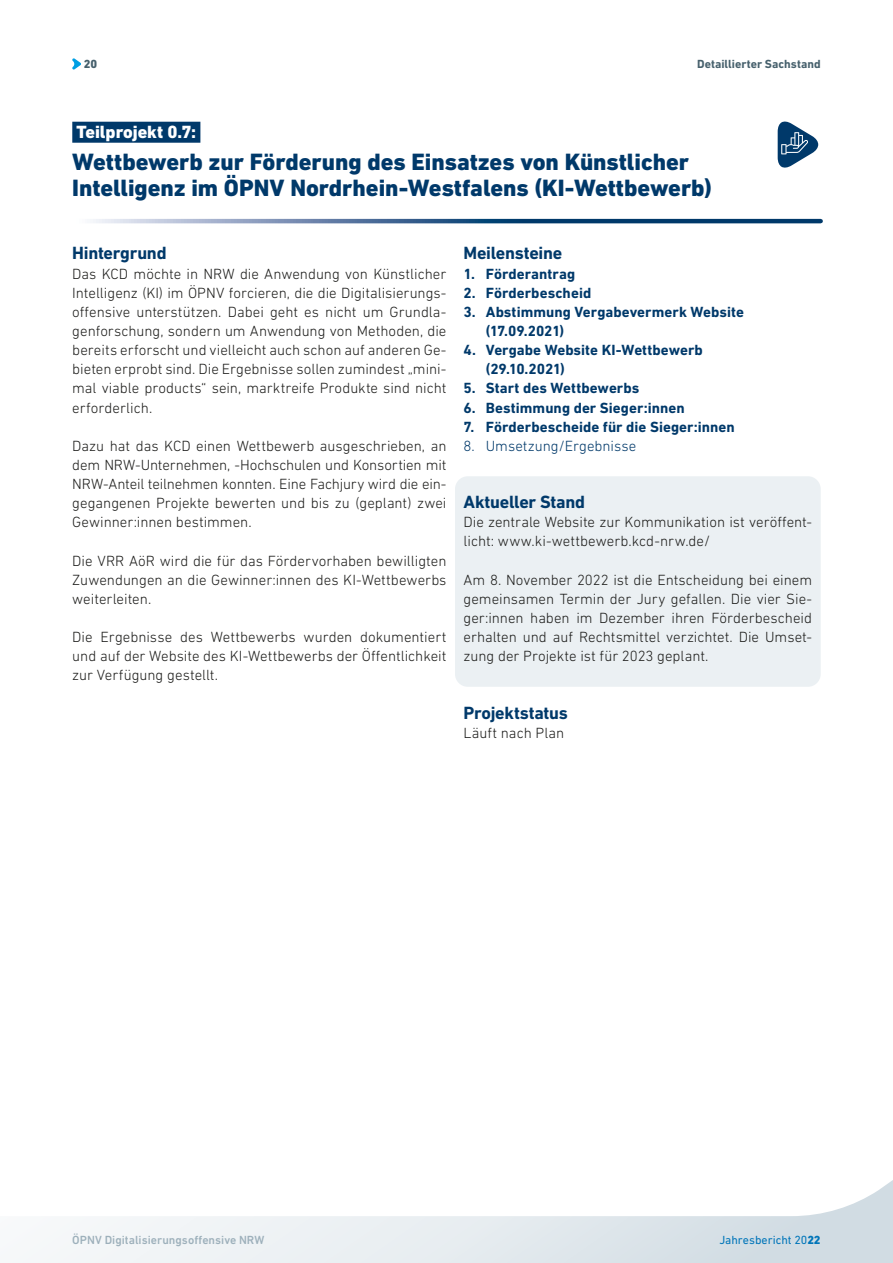
<style>
.page{position:relative;width:893px;height:1263px;background:#fff}
.page>*{position:absolute;margin:0;border:0;box-sizing:border-box;transform-origin:0 0}
.t1{font:800 24px/25.5px "DIN Next LT Pro";color:#00396a}
.t2{font:700 18px "DIN Next LT Pro";letter-spacing:-.015em;color:#00396a}
.t3{font:800 18px "DIN Next LT Pro";color:#fff}
.t4{font:300 15px/19.2px "DIN Next LT Pro";color:#1d1d1b;text-align:justify}
.t5{font:700 15px/19.2px "DIN Next LT Pro";letter-spacing:.005em;color:#00396a}
.t6{font:300 15px "DIN Next LT Pro";color:#00396a}
.t7{font:500 12px "DIN Next LT Pro";letter-spacing:.005em;color:#9db0bb}
.t8{font:700 12px "DIN Next LT Pro";letter-spacing:.005em;color:#46606c}
.t9{font:12px "DIN Next LT Pro";color:#0075b9}
.t10{font:800 12px "DIN Next LT Pro";color:#46606c}
.s1{font-weight:800}
</style>
<div class="page">
<svg style="left:43px;top:1180px;width:850px;height:83px"></svg>
<svg style="left:72px;top:58px;width:9px;height:12px"></svg>
<div style="left:455px;top:476px;width:366px;height:211px;background:#ebf0f3;border-radius:13px"></div>
<div style="left:72px;top:122px;width:128px;height:21px;background:#00396a"></div>
<svg style="left:93px;top:219px;width:728px;height:4px;background:#426992"></svg>
<svg style="left:777px;top:121px;width:42px;height:47px"></svg>
<p class="t10" style="left:84px;top:57px;width:15px">20</p>
<p class="t8" style="left:697px;top:57px;width:125px">Detaillierter Sachstand</p>
<p class="t3" style="left:77px;top:121px;width:121px">Teilprojekt 0.7:</p>
<h1 class="t1" style="left:72px;top:149px;width:641px">Wettbewerb zur Förderung des Einsatzes von Künstlicher<br>Intelligenz im ÖPNV Nordrhein-Westfalens (KI-Wettbewerb)</h1>
<p class="t2" style="left:72px;top:243px;width:96px">Hintergrund</p>
<p class="t4" style="left:72px;top:264px;width:376px">Das KCD möchte in NRW die Anwendung von Künstlicher Intelligenz (KI) im ÖPNV forcieren, die die Digitalisierungs&shy;offensive unterstützen. Dabei geht es nicht um Grundla&shy;genforschung, sondern um Anwendung von Methoden, die bereits erforscht und vielleicht auch schon auf anderen Ge&shy;bieten erprobt sind. Die Ergebnisse sollen zumindest „mini&shy;mal viable products“ sein, marktreife Produkte sind nicht erforderlich.</p>
<p class="t4" style="left:72px;top:436px;width:376px">Dazu hat das KCD einen Wettbewerb ausgeschrieben, an dem NRW-Unternehmen, -Hochschulen und Konsortien mit NRW-Anteil teilnehmen konnten. Eine Fachjury wird die ein&shy;gegangenen Projekte bewerten und bis zu (geplant) zwei Gewinner:innen bestimmen.</p>
<p class="t4" style="left:72px;top:551px;width:376px">Die VRR AöR wird die für das Fördervorhaben bewilligten Zuwendungen an die Gewinner:innen des KI-Wettbewerbs weiterleiten.</p>
<p class="t4" style="left:72px;top:627px;width:376px">Die Ergebnisse des Wettbewerbs wurden dokumentiert und auf der Website des KI-Wettbewerbs der Öffentlichkeit zur Verfügung gestellt.</p>
<p class="t2" style="left:463px;top:243px;width:100px">Meilensteine</p>
<p class="t5" style="left:463px;top:264px;width:113px">1. Förderantrag</p>
<p class="t5" style="left:463px;top:283px;width:129px">2. Förderbescheid</p>
<p class="t5" style="left:486px;top:302px;width:260px;text-indent:-22px">3. Abstimmung Vergabevermerk Website (17.09.2021)</p>
<p class="t5" style="left:486px;top:340px;width:219px;text-indent:-22px">4. Vergabe Website KI-Wettbewerb (29.10.2021)</p>
<p class="t5" style="left:463px;top:379px;width:177px">5. Start des Wettbewerbs</p>
<p class="t5" style="left:463px;top:398px;width:223px">6. Bestimmung der Sieger:innen</p>
<p class="t5" style="left:463px;top:417px;width:273px">7. Förderbescheide für die Sieger:innen</p>
<p class="t6" style="left:463px;top:437px;width:174px">8. Umsetzung/Ergebnisse</p>
<p class="t2" style="left:463px;top:491px;width:123px">Aktueller Stand</p>
<p class="t4" style="left:463px;top:512px;width:350px">Die zentrale Website zur Kommunikation ist veröffent&shy;licht: www.ki-wettbewerb.kcd-nrw.de/</p>
<p class="t4" style="left:463px;top:570px;width:350px">Am 8. November 2022 ist die Entscheidung bei einem gemeinsamen Termin der Jury gefallen. Die vier Sie&shy;ger:innen haben im Dezember ihren Förderbescheid erhalten und auf Rechtsmittel verzichtet. Die Umset&shy;zung der Projekte ist für 2023 geplant.</p>
<p class="t2" style="left:463px;top:702px;width:106px">Projektstatus</p>
<p class="t4" style="left:463px;top:723px;width:102px">Läuft nach Plan</p>
<p class="t7" style="left:72px;top:1233px;width:194px">ÖPNV Digitalisierungsoffensive NRW</p>
<p class="t9" style="left:719px;top:1233px;width:103px">Jahresbericht 20<span class="s1">22</span></p>
</div>
